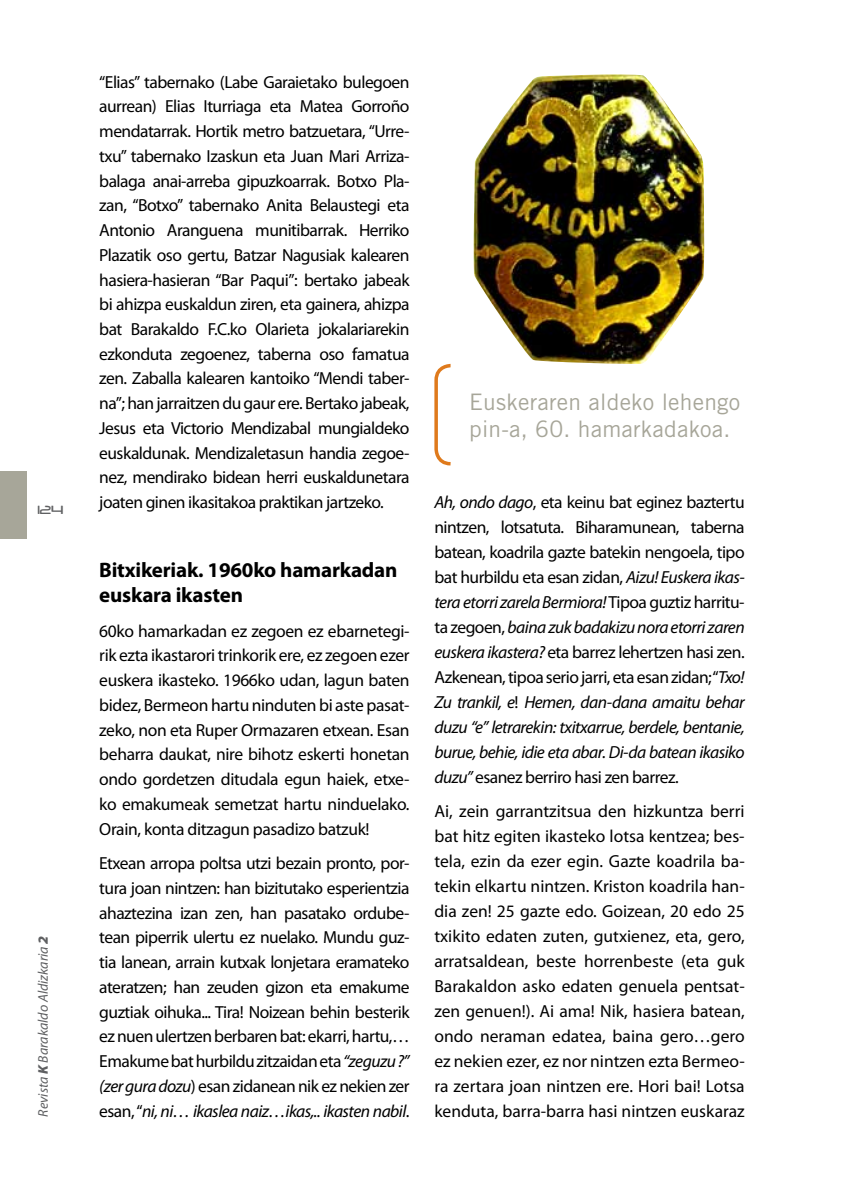
<style>
.page{position:relative;width:844px;height:1191px;background:#fff}
.page>*{position:absolute;margin:0;border:0;box-sizing:border-box;transform-origin:0 0}
.t1{font:22.75px/27.3px "Trade Gothic";letter-spacing:.01em;color:#a7a699}
.t2{font:700 21px/24.7px "Myriad Pro";letter-spacing:-.01em;color:#000}
.t3{font:17.5px/24.7px "Myriad Pro";letter-spacing:-.03em;color:#000;text-align:justify}
.t4{font:italic 14px "Myriad Pro";color:#5f6062}
.t5{font:14px "Neuropol";color:#5f6062}
.s1{font-weight:900}
.s2{font-style:italic}
</style>
<div class="page">
<div style="left:0;top:471px;width:27px;height:67px;background:#a7a699"></div>
<img style="left:473px;top:74px;width:231px;height:290px">
<svg style="left:434px;top:363px;width:17px;height:103px"></svg>
<p class="t5" style="left:37px;top:502px;width:28px">124</p>
<p class="t4" style="left:34px;top:1116px;width:182px;rotate:-90deg">Revista <span class="s1">K</span> Barakaldo Aldizkaria <span class="s1">2</span></p>
<p class="t3" style="left:99px;top:69px;width:312px">“Elias” tabernako (Labe Garaietako bulegoen aurrean) Elias Iturriaga eta Matea Gorroño mendatarrak. Hortik metro batzuetara, “Urre&shy;txu” tabernako Izaskun eta Juan Mari Arriza&shy;balaga anai-arreba gipuzkoarrak. Botxo Pla&shy;zan, “Botxo” tabernako Anita Belaustegi eta Antonio Aranguena munitibarrak. Herriko Plazatik oso gertu, Batzar Nagusiak kalearen hasiera-hasieran “Bar Paqui”: bertako jabeak bi ahizpa euskaldun ziren, eta gainera, ahizpa bat Barakaldo F.C.ko Olarieta jokalariarekin ezkonduta zegoenez, taberna oso famatua zen. Zaballa kalearen kantoiko “Mendi taber&shy;na”; han jarraitzen du gaur ere. Bertako jabeak, Jesus eta Victorio Mendizabal mungialdeko euskaldunak. Mendizaletasun handia zegoe&shy;nez, mendirako bidean herri euskaldunetara joaten ginen ikasitakoa praktikan jartzeko.</p>
<p class="t2" style="left:99px;top:557px;width:299px">Bitxikeriak. 1960ko hamarkadan euskara ikasten</p>
<p class="t3" style="left:99px;top:618px;width:312px">60ko hamarkadan ez zegoen ez ebarnetegi&shy;rik ezta ikastarori trinkorik ere, ez zegoen ezer euskera ikasteko. 1966ko udan, lagun baten bidez, Bermeon hartu ninduten bi aste pasat&shy;zeko, non eta Ruper Ormazaren etxean. Esan beharra daukat, nire bihotz eskerti honetan ondo gordetzen ditudala egun haiek, etxe&shy;ko emakumeak semetzat hartu ninduelako.<br>Orain, konta ditzagun pasadizo batzuk!</p>
<p class="t3" style="left:99px;top:850px;width:312px">Etxean arropa poltsa utzi bezain pronto, por&shy;tura joan nintzen: han bizitutako esperientzia ahaztezina izan zen, han pasatako ordube&shy;tean piperrik ulertu ez nuelako. Mundu guz&shy;tia lanean, arrain kutxak lonjetara eramateko ateratzen; han zeuden gizon eta emakume guztiak oihuka... Tira! Noizean behin besterik ez nuen ulertzen berbaren bat: ekarri, hartu,… Emakume bat hurbildu zitzaidan eta <span class="s2">“zeguzu ?” (zer gura dozu</span>) esan zidanean nik ez nekien zer esan, “<span class="s2">ni, ni… ikaslea naiz…ikas,.. ikasten nabil</span>.</p>
<h1 class="t1" style="left:469px;top:388px;width:272px">Euskeraren aldeko lehengo pin-a, 60. hamarkadakoa.</h1>
<p class="t3" style="left:434px;top:490px;width:312px"><span class="s2">Ah, ondo dago</span>, eta keinu bat eginez baztertu nintzen, lotsatuta. Biharamunean, taberna batean, koadrila gazte batekin nengoela, tipo bat hurbildu eta esan zidan, <span class="s2">Aizu! Euskera ikas&shy;tera etorri zarela Bermiora!</span> Tipoa guztiz harritu&shy;ta zegoen, <span class="s2">baina zuk badakizu nora etorri zaren euskera ikastera?</span> eta barrez lehertzen hasi zen.<br>Azkenean, tipoa serio jarri, eta esan zidan; “<span class="s2">Txo!<br>Zu trankil, e</span>! <span class="s2">Hemen, dan-dana amaitu behar duzu “e” letrarekin: txitxarrue, berdele, bentanie, burue, behie, idie eta abar. Di-da batean ikasiko duzu”</span> esanez berriro hasi zen barrez.</p>
<p class="t3" style="left:434px;top:799px;width:312px">Ai, zein garrantzitsua den hizkuntza berri bat hitz egiten ikasteko lotsa kentzea; bes&shy;tela, ezin da ezer egin. Gazte koadrila ba&shy;tekin elkartu nintzen. Kriston koadrila han&shy;dia zen! 25 gazte edo. Goizean, 20 edo 25 txikito edaten zuten, gutxienez, eta, gero, arratsaldean, beste horrenbeste (eta guk Barakaldon asko edaten genuela pentsat&shy;zen genuen!). Ai ama! Nik, hasiera batean, ondo neraman edatea, baina gero…gero ez nekien ezer, ez nor nintzen ezta Bermeo&shy;ra zertara joan nintzen ere. Hori bai! Lotsa kenduta, barra-barra hasi nintzen euskaraz</p>
</div>
